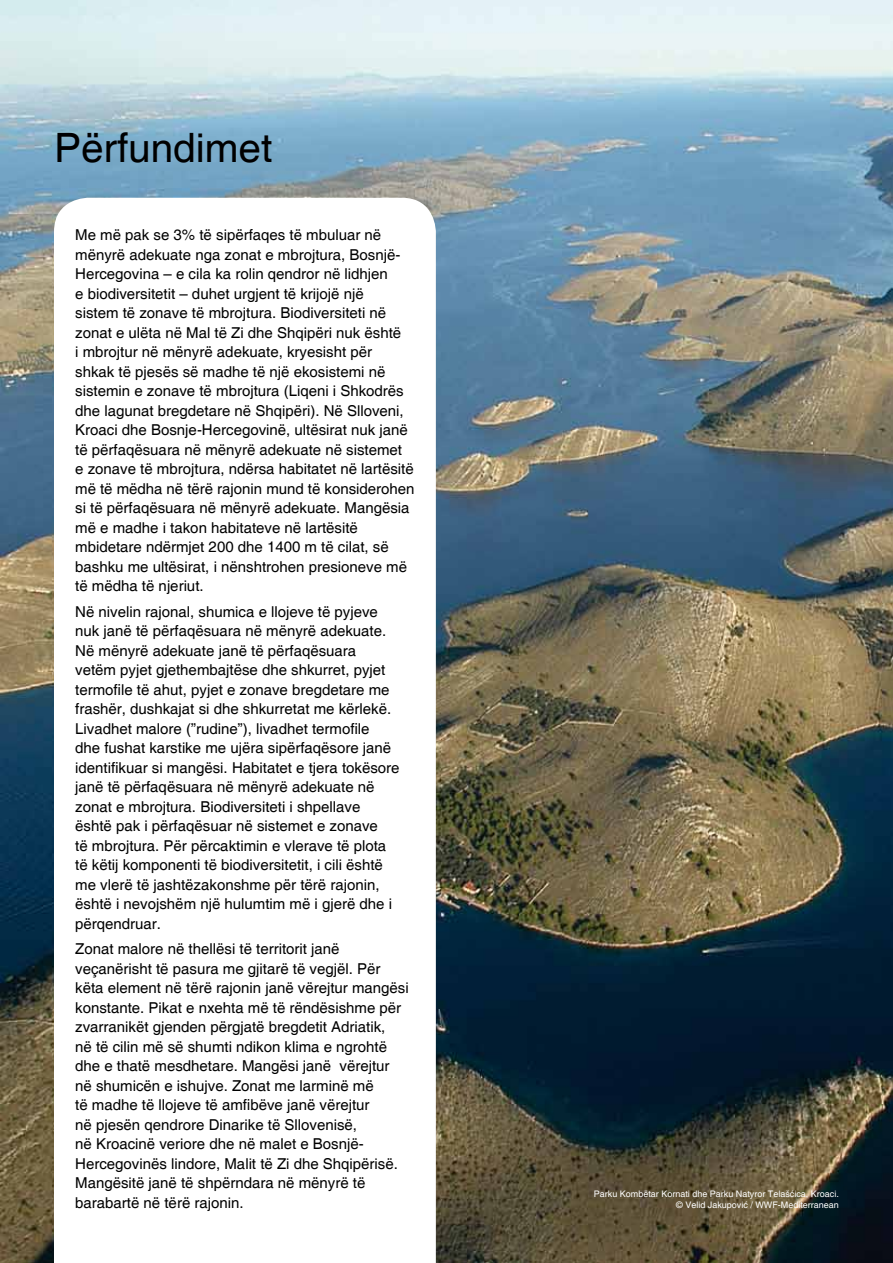
<style>
.page{position:relative;width:893px;height:1263px;background:#fff}
.page>*{position:absolute;margin:0;border:0;box-sizing:border-box;transform-origin:0 0}
.t1{font:40.5px "Helvetica";color:#000}
.t2{font:15px/19.5px "Helvetica";color:#000}
.t3{font:9px/10.8px "Helvetica";color:#fff;text-align:right}
</style>
<div class="page">
<img style="left:0;top:0;width:893px;height:1263px">
<svg style="left:54px;top:198px;width:382px;height:1065px"></svg>
<h1 class="t1" style="left:54px;top:125px;width:220px">Përfundimet</h1>
<p class="t2" style="left:75px;top:226px;width:341px">Me më pak se 3% të sipërfaqes të mbuluar në mënyrë adekuate nga zonat e mbrojtura, Bosnjë-Hercegovina – e cila ka rolin qendror në lidhjen<br>e biodiversitetit – duhet urgjent të krijojë një<br>sistem të zonave të mbrojtura. Biodiversiteti në zonat e ulëta në Mal të Zi dhe Shqipëri nuk është<br>i mbrojtur në mënyrë adekuate, kryesisht për shkak të pjesës së madhe të një ekosistemi në sistemin e zonave të mbrojtura (Liqeni i Shkodrës dhe lagunat bregdetare në Shqipëri). Në Slloveni, Kroaci dhe Bosnje-Hercegovinë, ultësirat nuk janë të përfaqësuara në mënyrë adekuate në sistemet<br>e zonave të mbrojtura, ndërsa habitatet në lartësitë më të mëdha në tërë rajonin mund të konsiderohen si të përfaqësuara në mënyrë adekuate. Mangësia më e madhe i takon habitateve në lartësitë mbidetare ndërmjet 200 dhe 1400 m të cilat, së bashku me ultësirat, i nënshtrohen presioneve më të mëdha të njeriut.</p>
<p class="t2" style="left:75px;top:602px;width:326px">Në nivelin rajonal, shumica e llojeve të pyjeve nuk janë të përfaqësuara në mënyrë adekuate.<br>Në mënyrë adekuate janë të përfaqësuara vetëm pyjet gjethembajtëse dhe shkurret, pyjet termofile të ahut, pyjet e zonave bregdetare me frashër, dushkajat si dhe shkurretat me kërlekë.<br>Livadhet malore (”rudine”), livadhet termofile<br>dhe fushat karstike me ujëra sipërfaqësore janë identifikuar si mangësi. Habitatet e tjera tokësore janë të përfaqësuara në mënyrë adekuate në zonat e mbrojtura. Biodiversiteti i shpellave është pak i përfaqësuar në sistemet e zonave<br>të mbrojtura. Për përcaktimin e vlerave të plota të këtij komponenti të biodiversitetit, i cili është me vlerë të jashtëzakonshme për tërë rajonin, është i nevojshëm një hulumtim më i gjerë dhe i përqendruar.</p>
<p class="t2" style="left:75px;top:940px;width:335px">Zonat malore në thellësi të territorit janë veçanërisht të pasura me gjitarë të vegjël. Për këta element në tërë rajonin janë vërejtur mangësi konstante. Pikat e nxehta më të rëndësishme për zvarranikët gjenden përgjatë bregdetit Adriatik,<br>në të cilin më së shumti ndikon klima e ngrohtë dhe e thatë mesdhetare. Mangësi janë vërejtur në shumicën e ishujve. Zonat me larminë më<br>të madhe të llojeve të amfibëve janë vërejtur<br>në pjesën qendrore Dinarike të Sllovenisë,<br>në Kroacinë veriore dhe në malet e Bosnjë-Hercegovinës lindore, Malit të Zi dhe Shqipërisë.<br>Mangësitë janë të shpërndara në mënyrë të barabartë në tërë rajonin.</p>
<p class="t3" style="left:594px;top:1189px;width:247px">Parku Kombëtar Kornati dhe Parku Natyror Telašćica, Kroaci. © Velid Jakupović / WWF-Mediterranean</p>
</div>
